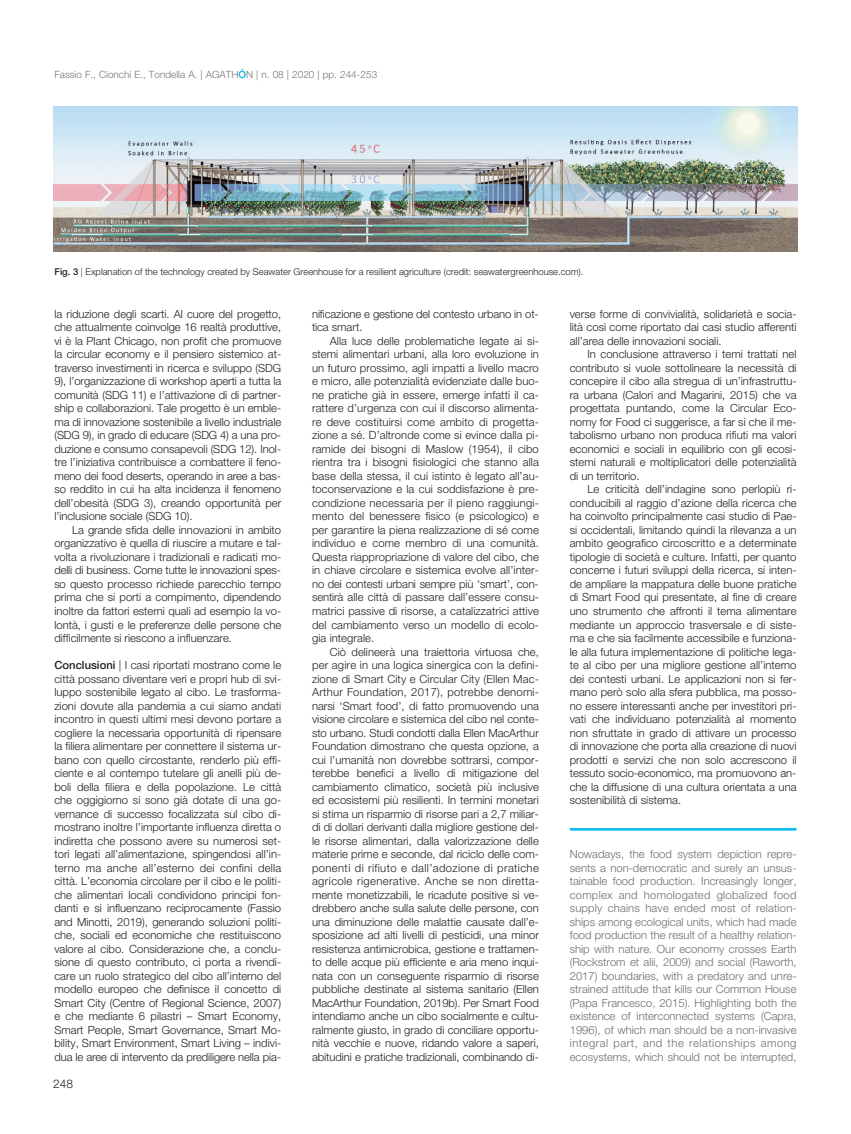
<style>
.page{position:relative;width:851px;height:1134px;background:#fff}
.page>*{position:absolute;margin:0;border:0;box-sizing:border-box;transform-origin:0 0}
.t1{font:300 11.88px "Helvetica Neue LT Std";color:#231f20}
.t2{font:300 11.25px/13.5px "Helvetica Neue LT Std";letter-spacing:-.005em;color:#231f20;text-align:justify}
.t3{font:300 11.25px/13.5px "Helvetica Neue LT Std";color:#6c6d70;text-align:justify}
.t4{font:300 10px "Helvetica Neue LT Std";color:#777574}
.t5{font:300 9.38px "Helvetica Neue LT Std";color:#231f20}
.s1{font-weight:500;color:#00aeef}
.s2{font-weight:500}
</style>
<div class="page">
<hr style="left:570px;top:828px;width:226px;height:3px;background:#00baf1">
<img style="left:53px;top:106px;width:744px;height:145px">
<p class="t4" style="left:54px;top:70px;width:324px">Fassio F., Cionchi E., Tondella A. | AGATH<span class="s1">Ó</span>N | n. 08 | 2020 | pp. 244-253</p>
<p class="t5" style="left:54px;top:268px;width:530px"><span class="s2">Fig. 3</span> | Explanation of the technology created by Seawater Greenhouse for a resilient agriculture (credit: seawatergreenhouse.com).</p>
<p class="t2" style="left:54px;top:308px;width:228px">la riduzione degli scarti. Al cuore del progetto, che attualmente coinvolge 16 realtà produttive, vi è la Plant Chicago, non profit che promuove la circular economy e il pensiero sistemico at&shy;traverso investimenti in ricerca e sviluppo (SDG 9), l’organizzazione di workshop aperti a tutta la comunità (SDG 11) e l’attivazione di di partner&shy;ship e collaborazioni. Tale progetto è un emble&shy;ma di innovazione sostenibile a livello industriale (SDG 9), in grado di educare (SDG 4) a una pro&shy;duzione e consumo consapevoli (SDG 12). Inol&shy;tre l’iniziativa contribuisce a combattere il feno&shy;meno dei food deserts, operando in aree a bas&shy;so reddito in cui ha alta incidenza il fenomeno dell’obesità (SDG 3), creando opportunità per l’inclusione sociale (SDG 10).</p>
<p class="t2" style="left:54px;top:524px;width:228px;text-indent:18px">La grande sfida delle innovazioni in ambito organizzativo è quella di riuscire a mutare e tal&shy;volta a rivoluzionare i tradizionali e radicati mo&shy;delli di business. Come tutte le innovazioni spes&shy;so questo processo richiede parecchio tempo prima che si porti a compimento, dipendendo inoltre da fattori esterni quali ad esempio la vo&shy;lontà, i gusti e le preferenze delle persone che difficilmente si riescono a influenzare.</p>
<p class="t2" style="left:54px;top:659px;width:228px"><span class="s2">Conclusioni</span> | I casi riportati mostrano come le città possano diventare veri e propri hub di svi&shy;luppo sostenibile legato al cibo. Le trasforma&shy;zioni dovute alla pandemia a cui siamo andati incontro in questi ultimi mesi devono portare a cogliere la necessaria opportunità di ripensare la filiera alimentare per connettere il sistema ur&shy;bano con quello circostante, renderlo più effi&shy;ciente e al contempo tutelare gli anelli più de&shy;boli della filiera e della popolazione. Le città che oggigiorno si sono già dotate di una go&shy;vernance di successo focalizzata sul cibo di&shy;mostrano inoltre l’importante influenza diretta o indiretta che possono avere su numerosi set&shy;tori legati all’alimentazione, spingendosi all’in&shy;terno ma anche all’esterno dei confini della città. L’economia circolare per il cibo e le politi&shy;che alimentari locali condividono principi fon&shy;danti e si influenzano reciprocamente (Fassio and Minotti, 2019), generando soluzioni politi&shy;che, sociali ed economiche che restituiscono valore al cibo. Considerazione che, a conclu&shy;sione di questo contributo, ci porta a rivendi&shy;care un ruolo strategico del cibo all’interno del modello europeo che definisce il concetto di Smart City (Centre of Regional Science, 2007) e che mediante 6 pilastri – Smart Economy, Smart People, Smart Governance, Smart Mo&shy;bility, Smart Environment, Smart Living – indivi&shy;dua le aree di intervento da prediligere nella pia-</p>
<p class="t1" style="left:53px;top:1079px;width:21px">248</p>
<p class="t2" style="left:312px;top:308px;width:228px">nificazione e gestione del contesto urbano in ot&shy;tica smart.</p>
<p class="t2" style="left:312px;top:335px;width:228px;text-indent:18px">Alla luce delle problematiche legate ai si&shy;stemi alimentari urbani, alla loro evoluzione in un futuro prossimo, agli impatti a livello macro e micro, alle potenzialità evidenziate dalle buo&shy;ne pratiche già in essere, emerge infatti il ca&shy;rattere d’urgenza con cui il discorso alimenta&shy;re deve costituirsi come ambito di progetta&shy;zione a sé. D’altronde come si evince dalla pi&shy;ramide dei bisogni di Maslow (1954), il cibo rientra tra i bisogni fisiologici che stanno alla base della stessa, il cui istinto è legato all’au&shy;toconservazione e la cui soddisfazione è pre&shy;condizione necessaria per il pieno raggiungi&shy;mento del benessere fisico (e psicologico) e per garantire la piena realizzazione di sé come individuo e come membro di una comunità.<br>Questa riappropriazione di valore del cibo, che in chiave circolare e sistemica evolve all’inter&shy;no dei contesti urbani sempre più ‘smart’, con&shy;sentirà alle città di passare dall’essere consu&shy;matrici passive di risorse, a catalizzatrici attive del cambiamento verso un modello di ecolo&shy;gia integrale.</p>
<p class="t2" style="left:312px;top:646px;width:229px;text-indent:18px">Ciò delineerà una traiettoria virtuosa che, per agire in una logica sinergica con la defini&shy;zione di Smart City e Circular City (Ellen Mac-Arthur Foundation, 2017), potrebbe denomi&shy;narsi ‘Smart food’, di fatto promuovendo una visione circolare e sistemica del cibo nel conte&shy;sto urbano. Studi condotti dalla Ellen MacArthur Foundation dimostrano che questa opzione, a cui l’umanità non dovrebbe sottrarsi, compor&shy;terebbe benefici a livello di mitigazione del cambiamento climatico, società più inclusive ed ecosistemi più resilienti. In termini monetari si stima un risparmio di risorse pari a 2,7 miliar&shy;di di dollari derivanti dalla migliore gestione del&shy;le risorse alimentari, dalla valorizzazione delle materie prime e seconde, dal riciclo delle com&shy;ponenti di rifiuto e dall’adozione di pratiche agricole rigenerative. Anche se non diretta&shy;mente monetizzabili, le ricadute positive si ve&shy;drebbero anche sulla salute delle persone, con una diminuzione delle malattie causate dall’e&shy;sposizione ad alti livelli di pesticidi, una minor resistenza antimicrobica, gestione e trattamen&shy;to delle acque più efficiente e aria meno inqui&shy;nata con un conseguente risparmio di risorse pubbliche destinate al sistema sanitario (Ellen MacArthur Foundation, 2019b). Per Smart Food intendiamo anche un cibo socialmente e cultu&shy;ralmente giusto, in grado di conciliare opportu&shy;nità vecchie e nuove, ridando valore a saperi, abitudini e pratiche tradizionali, combinando di-</p>
<p class="t2" style="left:569px;top:308px;width:228px">verse forme di convivialità, solidarietà e socia&shy;lità così come riportato dai casi studio afferenti all’area delle innovazioni sociali.</p>
<p class="t2" style="left:569px;top:349px;width:228px;text-indent:18px">In conclusione attraverso i temi trattati nel contributo si vuole sottolineare la necessità di concepire il cibo alla stregua di un’infrastruttu&shy;ra urbana (Calori and Magarini, 2015) che va progettata puntando, come la Circular Eco&shy;nomy for Food ci suggerisce, a far si che il me&shy;tabolismo urbano non produca rifiuti ma valori economici e sociali in equilibrio con gli ecosi&shy;stemi naturali e moltiplicatori delle potenzialità di un territorio.</p>
<p class="t2" style="left:569px;top:484px;width:228px;text-indent:18px">Le criticità dell’indagine sono perlopiù ri&shy;conducibili al raggio d’azione della ricerca che ha coinvolto principalmente casi studio di Pae&shy;si occidentali, limitando quindi la rilevanza a un ambito geografico circoscritto e a determinate tipologie di società e culture. Infatti, per quanto concerne i futuri sviluppi della ricerca, si inten&shy;de ampliare la mappatura delle buone pratiche di Smart Food qui presentate, al fine di creare uno strumento che affronti il tema alimentare mediante un approccio trasversale e di siste&shy;ma e che sia facilmente accessibile e funziona&shy;le alla futura implementazione di politiche lega&shy;te al cibo per una migliore gestione all’interno dei contesti urbani. Le applicazioni non si fer&shy;mano però solo alla sfera pubblica, ma posso&shy;no essere interessanti anche per investitori pri&shy;vati che individuano potenzialità al momento non sfruttate in grado di attivare un processo di innovazione che porta alla creazione di nuovi prodotti e servizi che non solo accrescono il tessuto socio-economico, ma promuovono an&shy;che la diffusione di una cultura orientata a una sostenibilità di sistema.</p>
<p class="t3" style="left:569px;top:848px;width:228px">Nowadays, the food system depiction repre&shy;sents a non-democratic and surely an unsus&shy;tainable food production. Increasingly longer, complex and homologated globalized food supply chains have ended most of relation&shy;ships among ecological units, which had made food production the result of a healthy relation&shy;ship with nature. Our economy crosses Earth (Rockstrom et alii, 2009) and social (Raworth, 2017) boundaries, with a predatory and unre&shy;strained attitude that kills our Common House (Papa Francesco, 2015). Highlighting both the existence of interconnected systems (Capra, 1996), of which man should be a non-invasive integral part, and the relationships among ecosystems, which should not be interrupted,</p>
</div>
